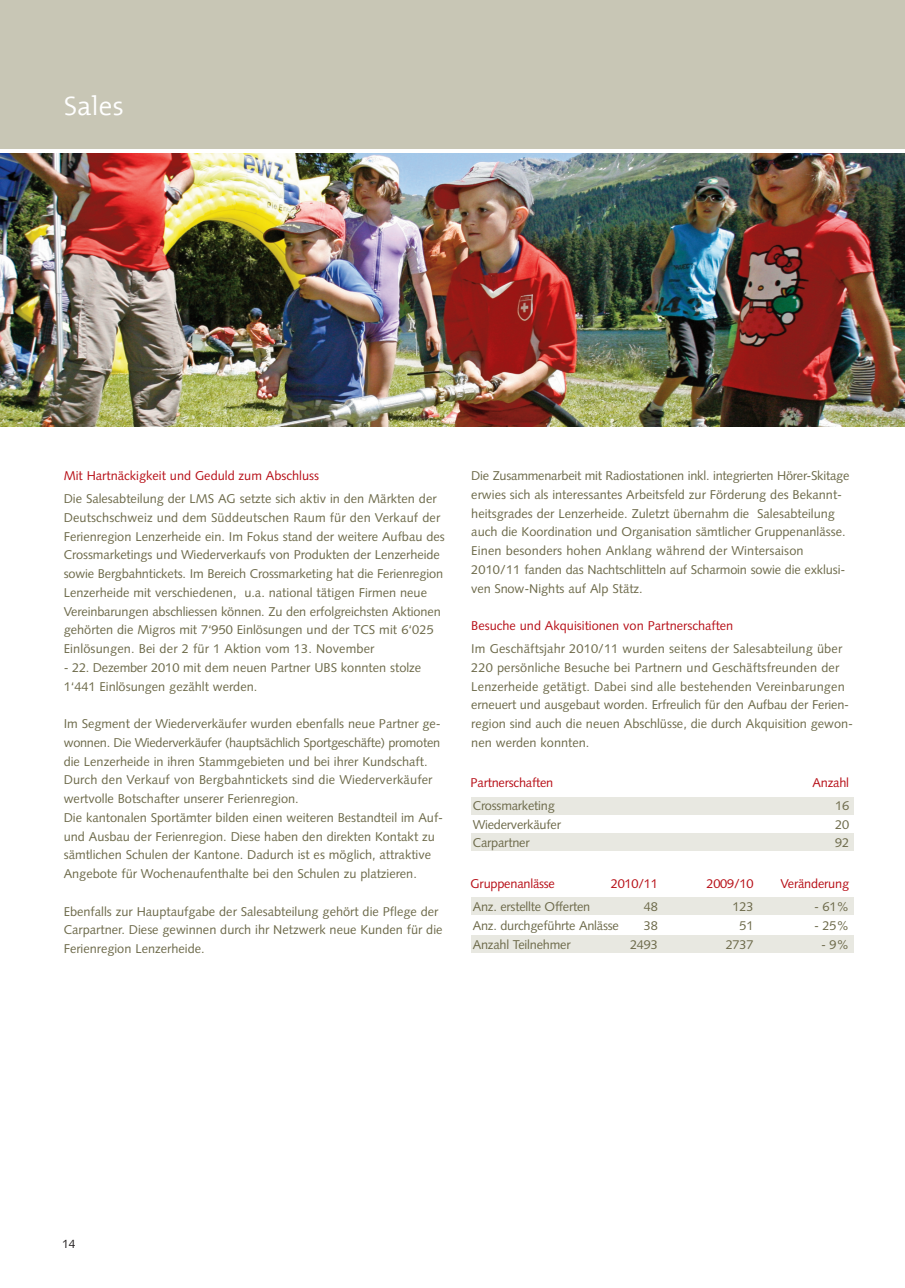
<style>
.page{position:relative;width:905px;height:1288px;background:#fff}
.page>*{position:absolute;margin:0;border:0;box-sizing:border-box;transform-origin:0 0}
.t1{font:300 27px "The Mix B4";color:#fff}
.t2{font:12.75px/18.8px "Syntax LT Std";color:#6d6a4a}
.t3{font:12.75px "Syntax LT Std";color:#b70f17}
.t4{font:12px "Syntax LT Std";color:#231f20}
.s1{color:#fff}
</style>
<div class="page">
<div style="left:0;top:0;width:905px;height:149px;background:#c8c6b5"></div>
<img style="left:0;top:153px;width:905px;height:273px">
<div style="left:471px;top:797px;width:382px;height:17px;background:#e8e8e1"></div>
<div style="left:471px;top:834px;width:382px;height:17px;background:#e8e8e1"></div>
<div style="left:471px;top:897px;width:382px;height:17px;background:#e8e8e1"></div>
<div style="left:471px;top:935px;width:382px;height:17px;background:#e8e8e1"></div>
<h1 class="t1" style="left:64px;top:91px;width:62px">Sales</h1>
<p class="t3" style="left:64px;top:470px;width:257px">Mit Hartnäckigkeit und Geduld zum Abschluss</p>
<p class="t2" style="left:64px;top:490px;width:383px">Die Salesabteilung der LMS AG setzte sich aktiv in den Märkten der Deutschschweiz und dem Süddeutschen Raum für den Verkauf der Ferienregion Lenzerheide ein. Im Fokus stand der weitere Aufbau des Crossmarketings und Wiederverkaufs von Produkten der Lenzerheide sowie Bergbahntickets. Im Bereich Crossmarketing hat die Ferienregion Lenzerheide mit verschiedenen, u.a. national tätigen Firmen neue Vereinbarungen abschliessen können. Zu den erfolgreichsten Aktionen gehörten die Migros mit 7‘950 Einlösungen und der TCS mit 6‘025<br>Einlösungen. Bei der 2 für 1 Aktion vom 13. November</p>
<p class="t2" style="left:64px;top:659px;width:359px">- 22. Dezember 2010 mit dem neuen Partner UBS konnten stolze<br>1‘441 Einlösungen gezählt werden.</p>
<p class="t2" style="left:64px;top:715px;width:381px">Im Segment der Wiederverkäufer wurden ebenfalls neue Partner ge&shy;wonnen. Die Wiederverkäufer (hauptsächlich Sportgeschäfte) promoten die Lenzerheide in ihren Stammgebieten und bei ihrer Kundschaft.<br>Durch den Verkauf von Bergbahntickets sind die Wiederverkäufer wertvolle Botschafter unserer Ferienregion.<br>Die kantonalen Sportämter bilden einen weiteren Bestandteil im Auf&shy;und Ausbau der Ferienregion. Diese haben den direkten Kontakt zu sämtlichen Schulen der Kantone. Dadurch ist es möglich, attraktive Angebote für Wochenaufenthalte bei den Schulen zu platzieren.</p>
<p class="t2" style="left:64px;top:903px;width:380px">Ebenfalls zur Hauptaufgabe der Salesabteilung gehört die Pflege der<br>Carpartner. Diese gewinnen durch ihr Netzwerk neue Kunden für die<br>Ferienregion Lenzerheide.</p>
<p class="t2" style="left:471px;top:467px;width:380px">Die Zusammenarbeit mit Radiostationen inkl. integrierten Hörer-Skitage erwies sich als interessantes Arbeitsfeld zur Förderung des Bekannt&shy;heitsgrades der Lenzerheide. Zuletzt übernahm die Salesabteilung auch die Koordination und Organisation sämtlicher Gruppenanlässe.<br>Einen besonders hohen Anklang während der Wintersaison 2010/11 fanden das Nachtschlitteln auf Scharmoin sowie die exklusi&shy;ven Snow-Nights auf Alp Stätz.</p>
<p class="t3" style="left:471px;top:620px;width:264px">Besuche und Akquisitionen von Partnerschaften</p>
<p class="t2" style="left:471px;top:640px;width:383px">Im Geschäftsjahr 2010/11 wurden seitens der Salesabteilung über 220 persönliche Besuche bei Partnern und Geschäftsfreunden der Lenzerheide getätigt. Dabei sind alle bestehenden Vereinbarungen erneuert und ausgebaut worden. Erfreulich für den Aufbau der Ferien&shy;region sind auch die neuen Abschlüsse, die durch Akquisition gewon&shy;nen werden konnten.</p>
<p class="t3" style="left:471px;top:777px;width:84px">Partnerschaften</p>
<p class="t3" style="left:813px;top:777px;width:38px">Anzahl</p>
<p class="t2" style="left:473px;top:797px;width:84px">Crossmarketing</p>
<p class="t2" style="left:835px;top:797px;width:15px">16</p>
<p class="t2" style="left:473px;top:816px;width:90px">Wiederverkäufer</p>
<p class="t2" style="left:835px;top:816px;width:15px">20</p>
<p class="t2" style="left:473px;top:834px;width:58px">Carpartner</p>
<p class="t2" style="left:835px;top:834px;width:15px">92</p>
<p class="t3" style="left:471px;top:878px;width:86px">Gruppenanlässe</p>
<p class="t3" style="left:611px;top:878px;width:48px">2010/11</p>
<p class="t3" style="left:706px;top:878px;width:48px">2009/10</p>
<p class="t3" style="left:780px;top:878px;width:70px">Veränderung</p>
<p class="t2" style="left:473px;top:898px;width:119px">Anz. erstellte Offerten</p>
<p class="t2" style="left:644px;top:898px;width:15px">48</p>
<p class="t2" style="left:733px;top:898px;width:22px">123</p>
<p class="t2" style="left:814px;top:898px;width:36px">- 61%</p>
<p class="t2" style="left:473px;top:917px;width:148px">Anz. durchgeführte Anlässe</p>
<p class="t2" style="left:644px;top:917px;width:15px">38</p>
<p class="t2" style="left:739px;top:917px;width:15px">51</p>
<p class="t2" style="left:814px;top:917px;width:36px">- 25%</p>
<p class="t2" style="left:473px;top:936px;width:99px">Anzahl Teilnehmer</p>
<p class="t2" style="left:630px;top:936px;width:29px">2493</p>
<p class="t2" style="left:726px;top:936px;width:29px">2737</p>
<p class="t2" style="left:821px;top:936px;width:30px">- 9%</p>
<p class="t4" style="left:62px;top:1238px;width:15px"><span class="s1">#</span>14</p>
</div>
